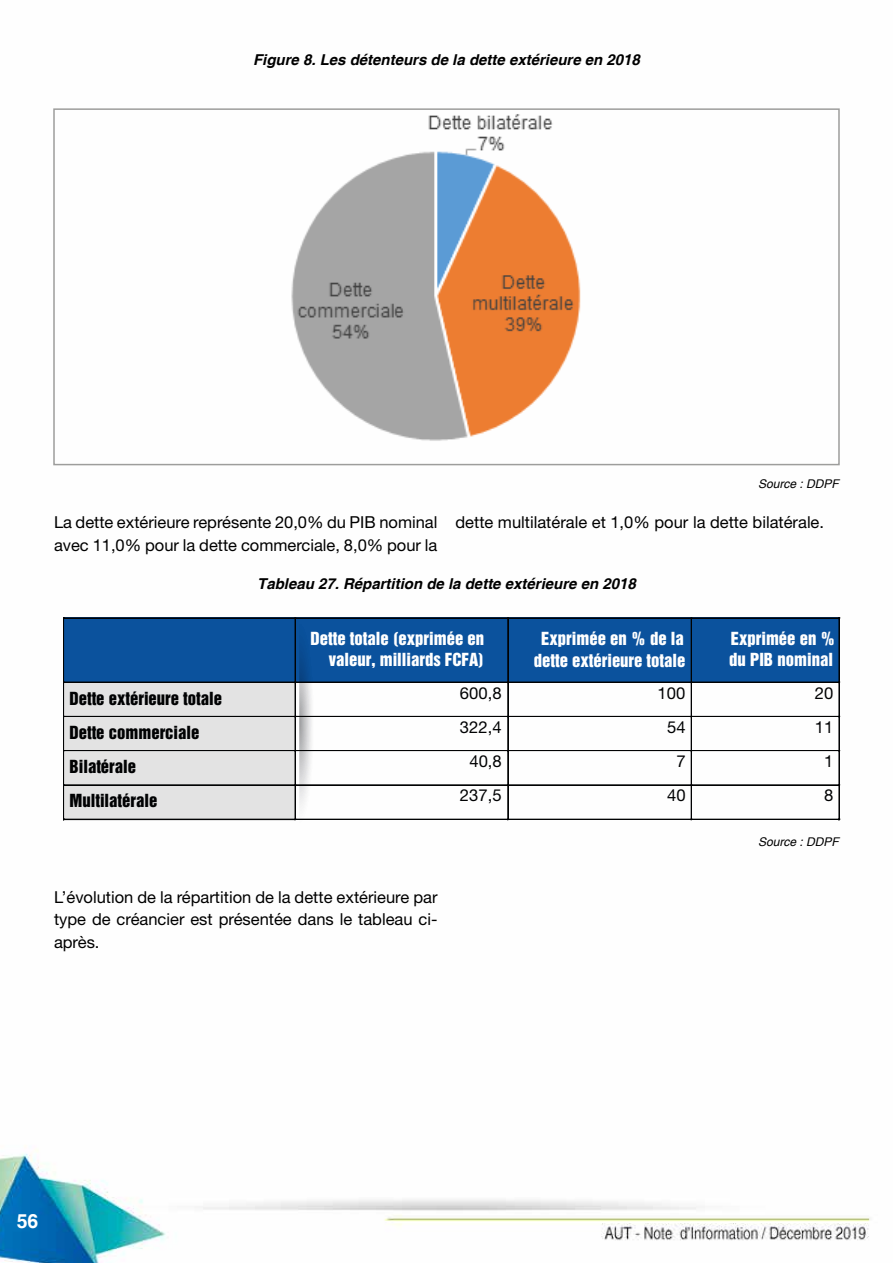
<style>
.page{position:relative;width:893px;height:1263px;background:#fff}
.page>*{position:absolute;margin:0;border:0;box-sizing:border-box;transform-origin:0 0}
.t1{font:700 19.5px "Helvetica";color:#fff}
.t2{font:16.5px/22.5px "Helvetica Neue LT Std";color:#000}
.t3{font:16.5px/21.3px "Helvetica Inserat";color:#fff;text-align:right}
.t4{font:16.5px "Helvetica Inserat";color:#010203}
.t5{font:16.5px "Helvetica Neue LT Std";color:#010203}
.t6{font:italic 700 15px "Helvetica";color:#000}
.t7{font:italic 12px "Helvetica";color:#000}
</style>
<div class="page">
<img style="left:0;top:465px;width:871px;height:798px">
<img style="left:291px;top:114px;width:290px;height:327px">
<div style="left:53px;top:108px;width:787px;height:357px;border:2px solid #9d9d9c"></div>
<div style="left:63px;top:633px;width:232px;height:188px;background:#e3e3e3"></div>
<div style="left:63px;top:617px;width:777px;height:65px;background:#0b529d"></div>
<hr style="left:64px;top:618px;width:231px;height:1px;background:#010203">
<hr style="left:296px;top:618px;width:212px;height:1px;background:#010203">
<hr style="left:508px;top:618px;width:183px;height:1px;background:#010203">
<hr style="left:692px;top:618px;width:147px;height:1px;background:#010203">
<hr style="left:64px;top:619px;width:1px;height:63px;background:#010203">
<hr style="left:63px;top:619px;width:1px;height:63px;background:#010203">
<hr style="left:508px;top:619px;width:1px;height:63px;background:#010203">
<hr style="left:507px;top:619px;width:1px;height:63px;background:#010203">
<hr style="left:691px;top:619px;width:1px;height:63px;background:#010203">
<hr style="left:839px;top:619px;width:1px;height:63px;background:#010203">
<hr style="left:64px;top:682px;width:231px;height:1px;background:#010203">
<hr style="left:296px;top:682px;width:212px;height:1px;background:#010203">
<hr style="left:508px;top:682px;width:183px;height:1px;background:#010203">
<hr style="left:692px;top:682px;width:147px;height:1px;background:#010203">
<hr style="left:64px;top:683px;width:1px;height:33px;background:#010203">
<hr style="left:63px;top:683px;width:1px;height:33px;background:#010203">
<hr style="left:508px;top:683px;width:1px;height:33px;background:#010203">
<hr style="left:507px;top:683px;width:1px;height:33px;background:#010203">
<hr style="left:691px;top:683px;width:1px;height:33px;background:#010203">
<hr style="left:839px;top:683px;width:1px;height:33px;background:#010203">
<hr style="left:64px;top:716px;width:231px;height:1px;background:#010203">
<hr style="left:296px;top:716px;width:212px;height:1px;background:#010203">
<hr style="left:508px;top:716px;width:183px;height:1px;background:#010203">
<hr style="left:692px;top:716px;width:147px;height:1px;background:#010203">
<hr style="left:64px;top:717px;width:1px;height:34px;background:#010203">
<hr style="left:63px;top:717px;width:1px;height:34px;background:#010203">
<hr style="left:508px;top:717px;width:1px;height:34px;background:#010203">
<hr style="left:507px;top:717px;width:1px;height:34px;background:#010203">
<hr style="left:691px;top:717px;width:1px;height:34px;background:#010203">
<hr style="left:839px;top:717px;width:1px;height:34px;background:#010203">
<hr style="left:64px;top:751px;width:231px;height:1px;background:#010203">
<hr style="left:64px;top:750px;width:231px;height:1px;background:#010203">
<hr style="left:296px;top:751px;width:212px;height:1px;background:#010203">
<hr style="left:296px;top:750px;width:212px;height:1px;background:#010203">
<hr style="left:508px;top:751px;width:183px;height:1px;background:#010203">
<hr style="left:508px;top:750px;width:183px;height:1px;background:#010203">
<hr style="left:692px;top:751px;width:147px;height:1px;background:#010203">
<hr style="left:692px;top:750px;width:147px;height:1px;background:#010203">
<hr style="left:64px;top:751px;width:1px;height:34px;background:#010203">
<hr style="left:63px;top:751px;width:1px;height:34px;background:#010203">
<hr style="left:508px;top:751px;width:1px;height:34px;background:#010203">
<hr style="left:507px;top:751px;width:1px;height:34px;background:#010203">
<hr style="left:691px;top:751px;width:1px;height:34px;background:#010203">
<hr style="left:839px;top:751px;width:1px;height:34px;background:#010203">
<hr style="left:64px;top:785px;width:231px;height:1px;background:#010203">
<hr style="left:64px;top:784px;width:231px;height:1px;background:#010203">
<hr style="left:296px;top:785px;width:212px;height:1px;background:#010203">
<hr style="left:296px;top:784px;width:212px;height:1px;background:#010203">
<hr style="left:508px;top:785px;width:183px;height:1px;background:#010203">
<hr style="left:508px;top:784px;width:183px;height:1px;background:#010203">
<hr style="left:692px;top:785px;width:147px;height:1px;background:#010203">
<hr style="left:692px;top:784px;width:147px;height:1px;background:#010203">
<hr style="left:64px;top:785px;width:1px;height:34px;background:#010203">
<hr style="left:63px;top:785px;width:1px;height:34px;background:#010203">
<hr style="left:64px;top:819px;width:231px;height:1px;background:#010203">
<svg style="left:295px;top:606px;width:23px;height:224px"></svg>
<hr style="left:296px;top:819px;width:212px;height:1px;background:#010203">
<hr style="left:508px;top:785px;width:1px;height:34px;background:#010203">
<hr style="left:507px;top:785px;width:1px;height:34px;background:#010203">
<hr style="left:508px;top:819px;width:183px;height:1px;background:#010203">
<hr style="left:691px;top:785px;width:1px;height:34px;background:#010203">
<hr style="left:692px;top:819px;width:147px;height:1px;background:#010203">
<hr style="left:839px;top:785px;width:1px;height:34px;background:#010203">
<p class="t6" style="left:253px;top:50px;width:388px">Figure 8. Les détenteurs de la dette extérieure en 2018</p>
<p class="t2" style="left:54px;top:511px;width:385px">La dette extérieure représente 20,0% du PIB nominal avec 11,0% pour la dette commerciale, 8,0% pour la</p>
<p class="t7" style="left:758px;top:477px;width:82px">Source : DDPF</p>
<p class="t2" style="left:455px;top:511px;width:370px">dette multilatérale et 1,0% pour la dette bilatérale.</p>
<p class="t6" style="left:257px;top:575px;width:380px">Tableau 27. Répartition de la dette extérieure en 2018</p>
<p class="t3" style="left:311px;top:628px;width:175px">Dette totale (exprimée en valeur, milliards FCFA)</p>
<p class="t3" style="left:534px;top:628px;width:153px;text-align:center">Exprimée en % de la dette extérieure totale</p>
<p class="t3" style="left:729px;top:628px;width:108px;line-height:20.7px;text-align:left">Exprimée en % du PIB nominal</p>
<p class="t4" style="left:69px;top:688px;width:154px">Dette extérieure totale</p>
<p class="t5" style="left:460px;top:683px;width:43px">600,8</p>
<p class="t5" style="left:658px;top:683px;width:29px">100</p>
<p class="t5" style="left:815px;top:683px;width:20px">20</p>
<p class="t4" style="left:69px;top:722px;width:132px">Dette commerciale</p>
<p class="t5" style="left:460px;top:717px;width:43px">322,4</p>
<p class="t5" style="left:667px;top:717px;width:20px">54</p>
<p class="t5" style="left:815px;top:717px;width:20px">11</p>
<p class="t4" style="left:69px;top:757px;width:68px">Bilatérale</p>
<p class="t5" style="left:469px;top:751px;width:34px">40,8</p>
<p class="t5" style="left:677px;top:751px;width:11px">7</p>
<p class="t5" style="left:824px;top:751px;width:11px">1</p>
<p class="t4" style="left:69px;top:791px;width:89px">Multilatérale</p>
<p class="t5" style="left:460px;top:786px;width:43px">237,5</p>
<p class="t5" style="left:667px;top:786px;width:20px">40</p>
<p class="t5" style="left:824px;top:786px;width:11px">8</p>
<p class="t2" style="left:54px;top:885px;width:385px;text-align:justify">L’évolution de la répartition de la dette extérieure par type de créancier est présentée dans le tableau ci&shy;après.</p>
<p class="t7" style="left:758px;top:835px;width:82px">Source : DDPF</p>
<p class="t1" style="left:17px;top:1209px;width:23px">56</p>
</div>
